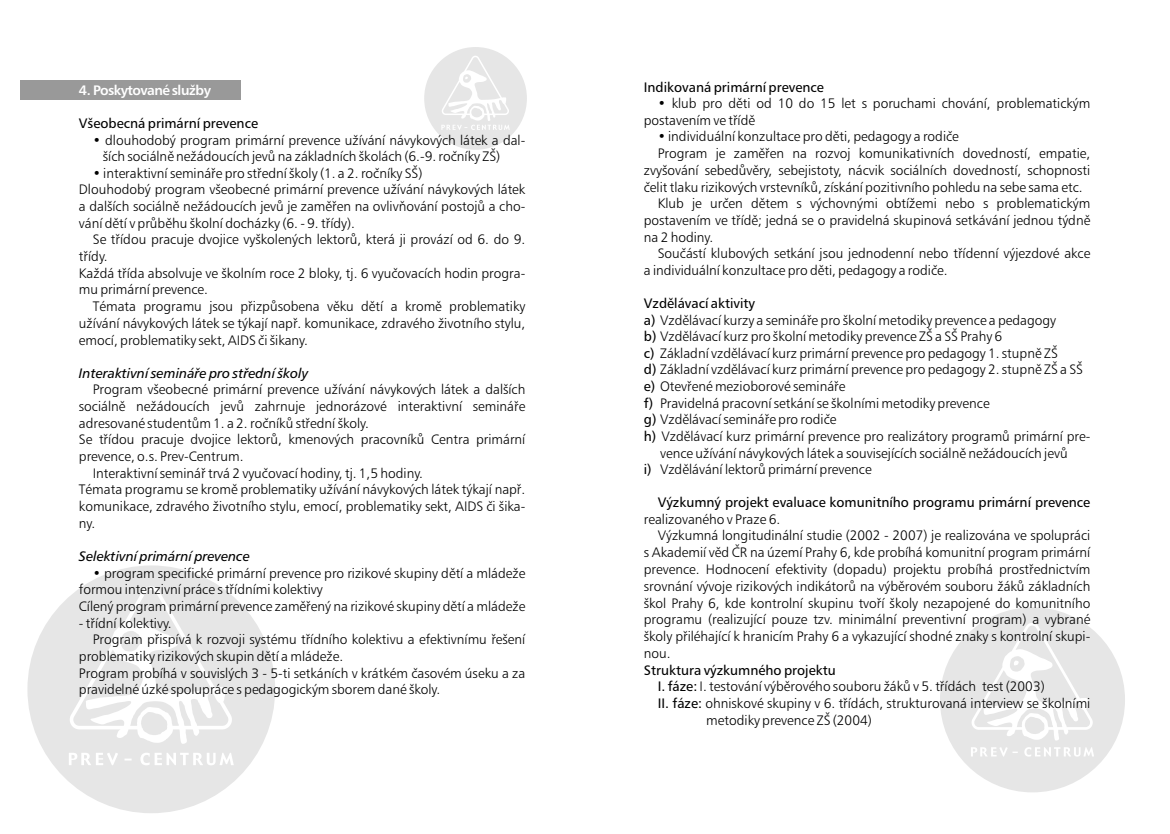
<style>
.page{position:relative;width:1170px;height:834px;background:#fff}
.page>*{position:absolute;margin:0;border:0;box-sizing:border-box;transform-origin:0 0}
.t1{font:13.75px/16.8px "Humanist 777 BTCE Light B";color:#000}
.t2{font:13.75px "Humanist 777 BTCE Roman B";color:#000}
.t3{font:13.75px "Humanist 777 BTCE Italic B";color:#000}
.t4{font:13.75px "Humanist 777 BTCE Bold B";color:#fff}
.s1{font-family:"Humanist 777 BTCE Roman B"}
</style>
<div class="page">
<div style="left:21px;top:80px;width:220px;height:20px;background:#999"></div>
<svg style="left:940px;top:607px;width:185px;height:185px"></svg>
<svg style="left:27px;top:565px;width:248px;height:248px;fill:#e6e6e6"></svg>
<svg style="left:424px;top:47px;width:103px;height:103px"></svg>
<p class="t4" style="left:79px;top:84px;width:133px">4. Poskytované služby</p>
<p class="t2" style="left:79px;top:117px;width:181px">Všeobecná primární prevence</p>
<p class="t1" style="left:103px;top:132px;width:424px;text-indent:-10px">• dlouhodobý program primární prevence užívání návykových látek a dal&shy;ších sociálně nežádoucích jevů na základních školách (6.-9. ročníky ZŠ)</p>
<p class="t1" style="left:79px;top:166px;width:448px;text-indent:14px">• interaktivní semináře pro střední školy (1. a 2. ročníky SŠ)<br>Dlouhodobý program všeobecné primární prevence užívání návykových látek a dalších sociálně nežádoucích jevů je zaměřen na ovlivňování postojů a cho&shy;vání dětí v průběhu školní docházky (6. - 9. třídy).</p>
<p class="t1" style="left:79px;top:232px;width:448px;text-indent:14px">Se třídou pracuje dvojice vyškolených lektorů, která ji provází od 6. do 9. třídy.<br>Každá třída absolvuje ve školním roce 2 bloky, tj. 6 vyučovacích hodin progra&shy;mu primární prevence.</p>
<p class="t1" style="left:79px;top:299px;width:448px;text-align:justify;text-indent:14px">Témata programu jsou přizpůsobena věku dětí a kromě problematiky užívání návykových látek se týkají např. komunikace, zdravého životního stylu, emocí, problematiky sekt, AIDS či šikany.</p>
<p class="t3" style="left:79px;top:367px;width:231px">Interaktivní semináře pro střední školy</p>
<p class="t1" style="left:93px;top:382px;width:434px">Program všeobecné primární prevence užívání návykových látek a dalších</p>
<p class="t1" style="left:79px;top:399px;width:448px">sociálně nežádoucích jevů zahrnuje jednorázové interaktivní semináře</p>
<p class="t1" style="left:79px;top:416px;width:292px">adresované studentům 1. a 2. ročníků střední školy.</p>
<p class="t1" style="left:79px;top:432px;width:448px">Se třídou pracuje dvojice lektorů, kmenových pracovníků Centra primární</p>
<p class="t1" style="left:79px;top:449px;width:166px">prevence, o.s. Prev-Centrum.</p>
<p class="t1" style="left:93px;top:465px;width:332px">Interaktivní seminář trvá 2 vyučovací hodiny, tj. 1,5 hodiny.</p>
<p class="t1" style="left:79px;top:482px;width:448px">Témata programu se kromě problematiky užívání návykových látek týkají např.</p>
<p class="t1" style="left:79px;top:499px;width:448px">komunikace, zdravého životního stylu, emocí, problematiky sekt, AIDS či šika-</p>
<p class="t1" style="left:79px;top:515px;width:18px">ny.</p>
<p class="t3" style="left:79px;top:551px;width:172px">Selektivní primární prevence</p>
<p class="t1" style="left:79px;top:566px;width:448px;text-indent:14px">• program specifické primární prevence pro rizikové skupiny dětí a mládeže formou intenzivní práce s třídními kolektivy<br>Cílený program primární prevence zaměřený na rizikové skupiny dětí a mládeže</p>
<p class="t1" style="left:79px;top:616px;width:94px">- třídní kolektivy.</p>
<p class="t1" style="left:93px;top:632px;width:434px">Program přispívá k rozvoji systému třídního kolektivu a efektivnímu řešení</p>
<p class="t1" style="left:79px;top:649px;width:266px">problematiky rizikových skupin dětí a mládeže.</p>
<p class="t1" style="left:79px;top:665px;width:448px">Program probíhá v souvislých 3 - 5-ti setkáních v krátkém časovém úseku a za</p>
<p class="t1" style="left:79px;top:682px;width:363px">pravidelné úzké spolupráce s pedagogickým sborem dané školy.</p>
<p class="t2" style="left:644px;top:81px;width:182px">Indikovaná primární prevence</p>
<p class="t1" style="left:644px;top:96px;width:448px;text-indent:14px">• klub pro děti od 10 do 15 let s poruchami chování, problematickým postavením ve třídě</p>
<p class="t1" style="left:658px;top:129px;width:303px">• individuální konzultace pro děti, pedagogy a rodiče</p>
<p class="t1" style="left:658px;top:146px;width:434px">Program je zaměřen na rozvoj komunikativních dovedností, empatie,</p>
<p class="t1" style="left:644px;top:163px;width:448px">zvyšování sebedůvěry, sebejistoty, nácvik sociálních dovedností, schopnosti</p>
<p class="t1" style="left:644px;top:179px;width:440px">čelit tlaku rizikových vrstevníků, získání pozitivního pohledu na sebe sama etc.</p>
<p class="t1" style="left:658px;top:196px;width:434px">Klub je určen dětem s výchovnými obtížemi nebo s problematickým</p>
<p class="t1" style="left:644px;top:213px;width:448px">postavením ve třídě; jedná se o pravidelná skupinová setkávání jednou týdně</p>
<p class="t1" style="left:644px;top:230px;width:71px">na 2 hodiny.</p>
<p class="t1" style="left:658px;top:246px;width:434px">Součástí klubových setkání jsou jednodenní nebo třídenní výjezdové akce</p>
<p class="t1" style="left:644px;top:263px;width:305px">a individuální konzultace pro děti, pedagogy a rodiče.</p>
<p class="t2" style="left:644px;top:297px;width:113px">Vzdělávací aktivity</p>
<p class="t1" style="left:644px;top:312px;width:414px"><span class="s1">a)</span> Vzdělávací kurzy a semináře pro školní metodiky prevence a pedagogy</p>
<p class="t1" style="left:644px;top:329px;width:360px"><span class="s1">b)</span> Vzdělávací kurz pro školní metodiky prevence ZŠ a SŠ Prahy 6</p>
<p class="t1" style="left:644px;top:346px;width:415px"><span class="s1">c)</span> Základní vzdělávací kurz primární prevence pro pedagogy 1. stupně ZŠ</p>
<p class="t1" style="left:644px;top:362px;width:441px"><span class="s1">d)</span> Základní vzdělávací kurz primární prevence pro pedagogy 2. stupně ZŠ a SŠ</p>
<p class="t1" style="left:644px;top:379px;width:203px"><span class="s1">e)</span> Otevřené mezioborové semináře</p>
<p class="t1" style="left:644px;top:395px;width:347px"><span class="s1">f)</span> Pravidelná pracovní setkání se školními metodiky prevence</p>
<p class="t1" style="left:644px;top:412px;width:194px"><span class="s1">g)</span> Vzdělávací semináře pro rodiče</p>
<p class="t1" style="left:644px;top:429px;width:448px"><span class="s1">h)</span> Vzdělávací kurz primární prevence pro realizátory programů primární pre-</p>
<p class="t1" style="left:660px;top:445px;width:409px">vence užívání návykových látek a souvisejících sociálně nežádoucích jevů</p>
<p class="t1" style="left:644px;top:462px;width:229px"><span class="s1">i)</span> Vzdělávání lektorů primární prevence</p>
<p class="t2" style="left:658px;top:497px;width:434px">Výzkumný projekt evaluace komunitního programu primární prevence</p>
<p class="t1" style="left:644px;top:512px;width:138px">realizovaného v Praze 6.</p>
<p class="t1" style="left:658px;top:528px;width:434px">Výzkumná longitudinální studie (2002 - 2007) je realizována ve spolupráci</p>
<p class="t1" style="left:644px;top:545px;width:448px">s Akademií věd ČR na území Prahy 6, kde probíhá komunitní program primární</p>
<p class="t1" style="left:644px;top:562px;width:448px">prevence. Hodnocení efektivity (dopadu) projektu probíhá prostřednictvím</p>
<p class="t1" style="left:644px;top:579px;width:448px">srovnání vývoje rizikových indikátorů na výběrovém souboru žáků základních</p>
<p class="t1" style="left:644px;top:596px;width:448px">škol Prahy 6, kde kontrolní skupinu tvoří školy nezapojené do komunitního</p>
<p class="t1" style="left:644px;top:612px;width:448px">programu (realizující pouze tzv. minimální preventivní program) a vybrané</p>
<p class="t1" style="left:644px;top:629px;width:448px">školy přiléhající k hranicím Prahy 6 a vykazující shodné znaky s kontrolní skupi-</p>
<p class="t1" style="left:644px;top:646px;width:28px">nou.</p>
<p class="t2" style="left:644px;top:664px;width:193px">Struktura výzkumného projektu</p>
<p class="t1" style="left:658px;top:679px;width:389px"><span class="s1">I. fáze:</span> I. testování výběrového souboru žáků v 5. třídách test (2003)</p>
<p class="t1" style="left:658px;top:696px;width:434px"><span class="s1">II. fáze:</span> ohniskové skupiny v 6. třídách, strukturovaná interview se školními</p>
<p class="t1" style="left:706px;top:712px;width:167px">metodiky prevence ZŠ (2004)</p>
</div>
